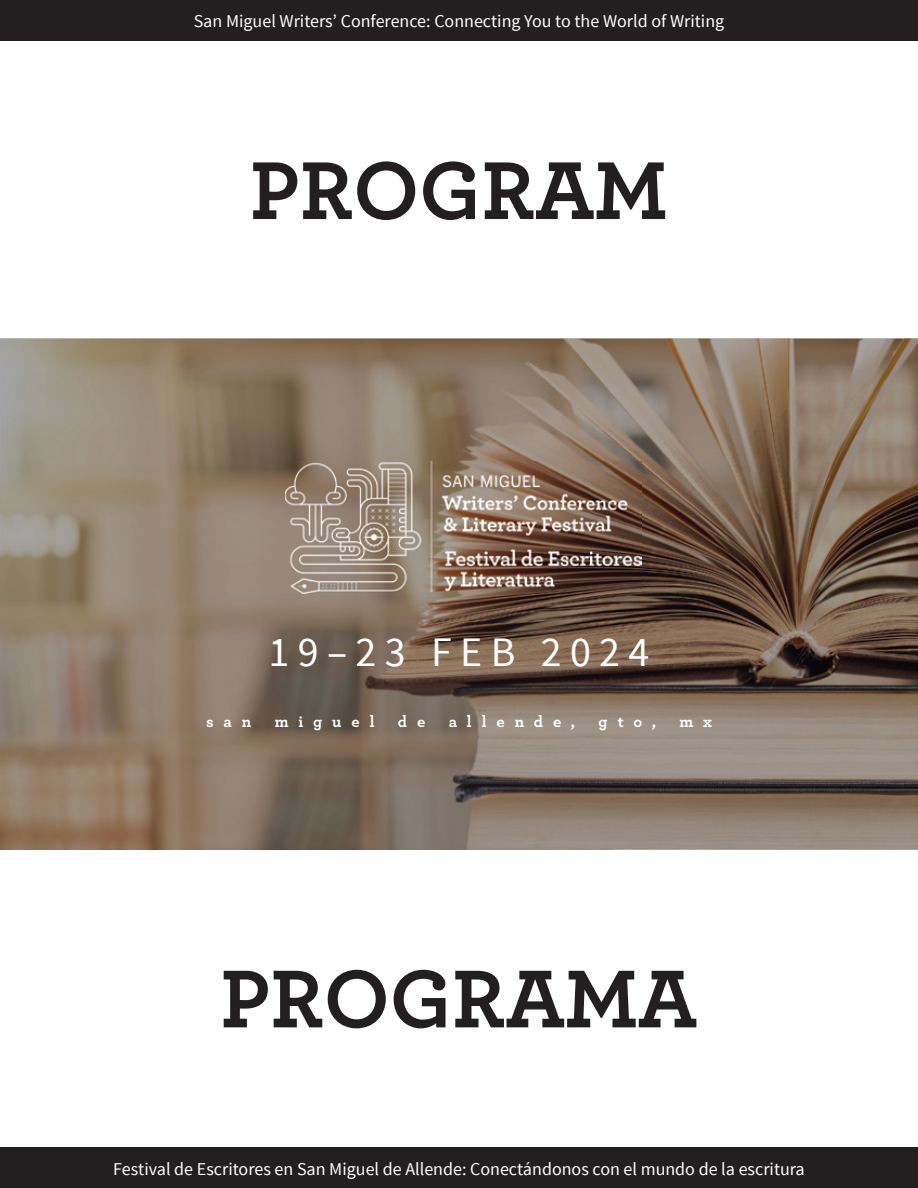
<style>
.page{position:relative;width:918px;height:1188px;background:#fff}
.page>*{position:absolute;margin:0;border:0;box-sizing:border-box;transform-origin:0 0}
.t1{font:700 85.95px "Archer";color:#231f20}
.t2{font:42px "Source Sans Pro";letter-spacing:.2em;color:#fff}
.t3{font:18px "Source Sans Pro";color:#fff}
.t4{font:700 16.5px "Archer";letter-spacing:.6em;color:#fff}
</style>
<div class="page">
<img style="left:0;top:338px;width:306px;height:512px">
<img style="left:306px;top:338px;width:612px;height:153px">
<img style="left:612px;top:491px;width:306px;height:359px">
<img style="left:306px;top:593px;width:306px;height:257px">
<div style="left:0;top:1148px;width:918px;height:40px;background:#231f20"></div>
<img style="left:285px;top:461px;width:356px;height:132px">
<div style="left:0;top:0;width:918px;height:40px;background:#231f20"></div>
<p class="t3" style="left:194px;top:10px;width:532px">San Miguel Writers’ Conference: Connecting You to the World of Writing</p>
<h1 class="t1" style="left:250px;top:123px;width:420px">PROGRAM</h1>
<h2 class="t2" style="left:269px;top:626px;width:382px">19–23 FEB 2024</h2>
<p class="t4" style="left:206px;top:708px;width:47px">san</p>
<p class="t4" style="left:275px;top:708px;width:101px">miguel</p>
<p class="t4" style="left:398px;top:708px;width:29px">d e</p>
<p class="t4" style="left:449px;top:708px;width:128px">allende,</p>
<p class="t4" style="left:599px;top:708px;width:59px">gto,</p>
<p class="t4" style="left:679px;top:708px;width:34px">m x</p>
<h1 class="t1" style="left:221px;top:931px;width:478px">PROGRAMA</h1>
<p class="t3" style="left:113px;top:1157px;width:693px">Festival de Escritores en San Miguel de Allende: Conectándonos con el mundo de la escritura</p>
</div>
